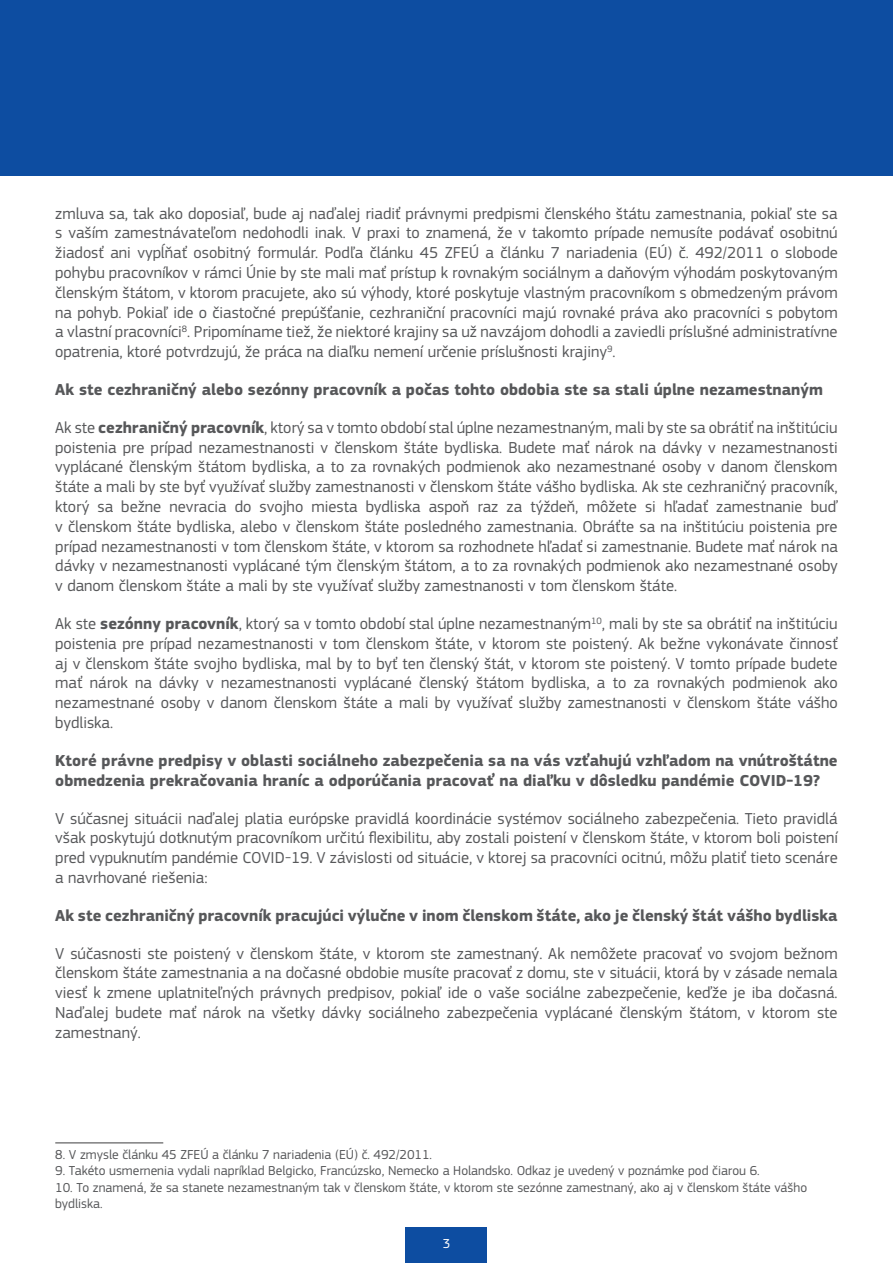
<style>
.page{position:relative;width:893px;height:1263px;background:#fff}
.page>*{position:absolute;margin:0;border:0;box-sizing:border-box;transform-origin:0 0}
.Normal__Web{font:16.5px/19.8px "EC Square Sans Pro";color:#57585a;text-align:justify}
.Normal__Web-2{font:700 16.5px/19.8px "EC Square Sans Pro";color:#57585a}
.Footnote_text{font:13.5px/16.2px "EC Square Sans Pro";color:#57585a}
.t1{font:13.5px "EC Square Sans Pro";color:#fff}
.s1{font-weight:700}
</style>
<div class="page">
<div style="left:406px;top:1228px;width:81px;height:35px;background:#0d4da1"></div>
<div style="left:0;top:0;width:893px;height:176px;background:#0d4da1"></div>
<hr style="left:55px;top:1142px;width:108px;height:1px;background:#3e3e3f">
<p class="Normal__Web" style="left:55px;top:203px;width:784px">zmluva sa, tak ako doposiaľ, bude aj naďalej riadiť právnymi predpismi členského štátu zamestnania, pokiaľ ste sa s vaším zamestnávateľom nedohodli inak. V praxi to znamená, že v takomto prípade nemusíte podávať osobitnú žiadosť ani vypĺňať osobitný formulár. Podľa článku 45 ZFEÚ a článku 7 nariadenia (EÚ) č. 492/2011 o slobode pohybu pracovníkov v rámci Únie by ste mali mať prístup k rovnakým sociálnym a daňovým výhodám poskytovaným členským štátom, v ktorom pracujete, ako sú výhody, ktoré poskytuje vlastným pracovníkom s obmedzeným právom na pohyb. Pokiaľ ide o čiastočné prepúšťanie, cezhraniční pracovníci majú rovnaké práva ako pracovníci s pobytom a vlastní pracovníci<sup>8</sup>. Pripomíname tiež, že niektoré krajiny sa už navzájom dohodli a zaviedli príslušné administratívne opatrenia, ktoré potvrdzujú, že práca na diaľku nemení určenie príslušnosti krajiny<sup>9</sup>.</p>
<p class="Normal__Web-2" style="left:55px;top:380px;width:769px">Ak ste cezhraničný alebo sezónny pracovník a počas tohto obdobia ste sa stali úplne nezamestnaným</p>
<p class="Normal__Web" style="left:55px;top:418px;width:784px">Ak ste <span class="s1">cezhraničný pracovník</span>, ktorý sa v tomto období stal úplne nezamestnaným, mali by ste sa obrátiť na inštitúciu poistenia pre prípad nezamestnanosti v členskom štáte bydliska. Budete mať nárok na dávky v nezamestnanosti vyplácané členským štátom bydliska, a to za rovnakých podmienok ako nezamestnané osoby v danom členskom štáte a mali by ste byť využívať služby zamestnanosti v členskom štáte vášho bydliska. Ak ste cezhraničný pracovník, ktorý sa bežne nevracia do svojho miesta bydliska aspoň raz za týždeň, môžete si hľadať zamestnanie buď v členskom štáte bydliska, alebo v členskom štáte posledného zamestnania. Obráťte sa na inštitúciu poistenia pre prípad nezamestnanosti v tom členskom štáte, v ktorom sa rozhodnete hľadať si zamestnanie. Budete mať nárok na dávky v nezamestnanosti vyplácané tým členským štátom, a to za rovnakých podmienok ako nezamestnané osoby v danom členskom štáte a mali by ste využívať služby zamestnanosti v tom členskom štáte.</p>
<p class="Normal__Web" style="left:55px;top:614px;width:784px">Ak ste <span class="s1">sezónny pracovník</span>, ktorý sa v tomto období stal úplne nezamestnaným<sup>10</sup>, mali by ste sa obrátiť na inštitúciu poistenia pre prípad nezamestnanosti v tom členskom štáte, v ktorom ste poistený. Ak bežne vykonávate činnosť aj v členskom štáte svojho bydliska, mal by to byť ten členský štát, v ktorom ste poistený. V tomto prípade budete mať nárok na dávky v nezamestnanosti vyplácané členský štátom bydliska, a to za rovnakých podmienok ako nezamestnané osoby v danom členskom štáte a mali by využívať služby zamestnanosti v členskom štáte vášho bydliska.</p>
<p class="Normal__Web-2" style="left:55px;top:751px;width:784px">Ktoré právne predpisy v oblasti sociálneho zabezpečenia sa na vás vzťahujú vzhľadom na vnútroštátne obmedzenia prekračovania hraníc a odporúčania pracovať na diaľku v dôsledku pandémie COVID-19?</p>
<p class="Normal__Web" style="left:55px;top:808px;width:784px">V súčasnej situácii naďalej platia európske pravidlá koordinácie systémov sociálneho zabezpečenia. Tieto pravidlá však poskytujú dotknutým pracovníkom určitú flexibilitu, aby zostali poistení v členskom štáte, v ktorom boli poistení pred vypuknutím pandémie COVID-19. V závislosti od situácie, v ktorej sa pracovníci ocitnú, môžu platiť tieto scenáre a navrhované riešenia:</p>
<p class="Normal__Web-2" style="left:55px;top:906px;width:784px">Ak ste cezhraničný pracovník pracujúci výlučne v inom členskom štáte, ako je členský štát vášho bydliska</p>
<p class="Normal__Web" style="left:55px;top:943px;width:784px">V súčasnosti ste poistený v členskom štáte, v ktorom ste zamestnaný. Ak nemôžete pracovať vo svojom bežnom členskom štáte zamestnania a na dočasné obdobie musíte pracovať z domu, ste v situácii, ktorá by v zásade nemala viesť k zmene uplatniteľných právnych predpisov, pokiaľ ide o vaše sociálne zabezpečenie, keďže je iba dočasná.<br>Naďalej budete mať nárok na všetky dávky sociálneho zabezpečenia vyplácané členským štátom, v ktorom ste zamestnaný.</p>
<p class="Footnote_text" style="left:55px;top:1146px;width:378px">8. V zmysle článku 45 ZFEÚ a článku 7 nariadenia (EÚ) č. 492/2011.</p>
<p class="Footnote_text" style="left:55px;top:1163px;width:706px">9. Takéto usmernenia vydali napríklad Belgicko, Francúzsko, Nemecko a Holandsko. Odkaz je uvedený v poznámke pod čiarou 6.</p>
<p class="Footnote_text" style="left:55px;top:1179px;width:753px">10. To znamená, že sa stanete nezamestnaným tak v členskom štáte, v ktorom ste sezónne zamestnaný, ako aj v členskom štáte vášho bydliska.</p>
<p class="t1" style="left:443px;top:1235px;width:9px">3</p>
</div>
